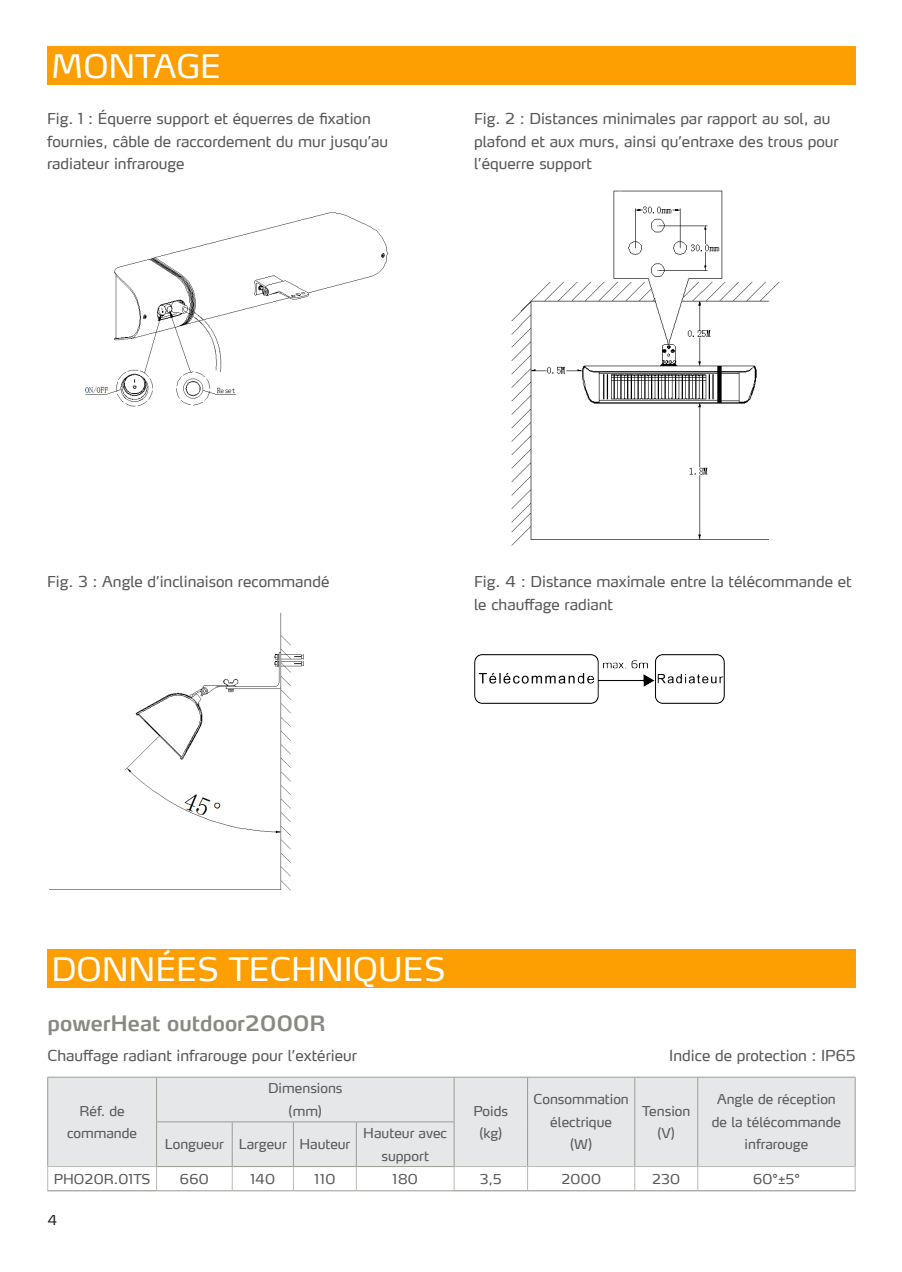
<style>
.page{position:relative;width:902px;height:1272px;background:#fff}
.page>*{position:absolute;margin:0;border:0;box-sizing:border-box;transform-origin:0 0}
.Überschrift{font:32.25px "Max LF";color:#fff}
.Unterüberschrift{font:600 21px "Max LF";color:#888a81}
.Fließtext{font:15px/22.5px "Max LF";color:#57585a}
.Tabellentext{font:13.5px/22.5px "Max LF";color:#57585a;text-align:center}
.t1{font:13.5px "Max LF";color:#231f20}
</style>
<div class="page">
<img style="left:85px;top:212px;width:303px;height:195px">
<div style="left:47px;top:47px;width:808px;height:38px;background:#fd9e02"></div>
<img style="left:511px;top:190px;width:269px;height:356px">
<img style="left:49px;top:612px;width:255px;height:279px">
<img style="left:474px;top:655px;width:251px;height:48px">
<div style="left:47px;top:949px;width:808px;height:38px;background:#fd9e02"></div>
<div style="left:48px;top:1077px;width:806px;height:89px;background:#e6e7e9"></div>
<hr style="left:47px;top:1076px;width:109px;height:1px;background:#9b9c94">
<hr style="left:47px;top:1077px;width:1px;height:44px;background:#9b9c94">
<hr style="left:156px;top:1076px;width:76px;height:1px;background:#9b9c94">
<hr style="left:156px;top:1077px;width:1px;height:44px;background:#9b9c94">
<hr style="left:232px;top:1076px;width:61px;height:1px;background:#9b9c94">
<hr style="left:293px;top:1076px;width:63px;height:1px;background:#9b9c94">
<hr style="left:356px;top:1076px;width:98px;height:1px;background:#9b9c94">
<hr style="left:454px;top:1076px;width:73px;height:1px;background:#9b9c94">
<hr style="left:453px;top:1077px;width:1px;height:44px;background:#9b9c94">
<hr style="left:527px;top:1076px;width:107px;height:1px;background:#9b9c94">
<hr style="left:527px;top:1077px;width:1px;height:44px;background:#9b9c94">
<hr style="left:634px;top:1076px;width:63px;height:1px;background:#9b9c94">
<hr style="left:634px;top:1077px;width:1px;height:44px;background:#9b9c94">
<hr style="left:697px;top:1076px;width:158px;height:1px;background:#9b9c94">
<hr style="left:697px;top:1077px;width:1px;height:44px;background:#9b9c94">
<hr style="left:854px;top:1077px;width:1px;height:44px;background:#9b9c94">
<hr style="left:47px;top:1121px;width:1px;height:45px;background:#9b9c94">
<hr style="left:156px;top:1121px;width:76px;height:1px;background:#9b9c94">
<hr style="left:156px;top:1122px;width:1px;height:44px;background:#9b9c94">
<hr style="left:232px;top:1121px;width:61px;height:1px;background:#9b9c94">
<hr style="left:232px;top:1122px;width:1px;height:44px;background:#9b9c94">
<hr style="left:293px;top:1121px;width:63px;height:1px;background:#9b9c94">
<hr style="left:293px;top:1122px;width:1px;height:44px;background:#9b9c94">
<hr style="left:356px;top:1121px;width:98px;height:1px;background:#9b9c94">
<hr style="left:356px;top:1122px;width:1px;height:44px;background:#9b9c94">
<hr style="left:453px;top:1122px;width:1px;height:44px;background:#9b9c94">
<hr style="left:527px;top:1121px;width:1px;height:45px;background:#9b9c94">
<hr style="left:634px;top:1121px;width:1px;height:45px;background:#9b9c94">
<hr style="left:697px;top:1121px;width:1px;height:45px;background:#9b9c94">
<hr style="left:854px;top:1121px;width:1px;height:45px;background:#9b9c94">
<hr style="left:156px;top:1190px;width:76px;height:1px;background:#9b9c94">
<hr style="left:232px;top:1190px;width:61px;height:1px;background:#9b9c94">
<hr style="left:293px;top:1190px;width:63px;height:1px;background:#9b9c94">
<hr style="left:356px;top:1190px;width:98px;height:1px;background:#9b9c94">
<svg style="left:47px;top:1166px;width:808px;height:24px"></svg>
<hr style="left:47px;top:1190px;width:109px;height:1px;background:#888a81">
<hr style="left:454px;top:1190px;width:73px;height:1px;background:#888a81">
<hr style="left:527px;top:1190px;width:107px;height:1px;background:#888a81">
<hr style="left:634px;top:1190px;width:63px;height:1px;background:#888a81">
<hr style="left:697px;top:1190px;width:158px;height:1px;background:#888a81">
<p class="Überschrift" style="left:51px;top:46px;width:171px">MONTAGE</p>
<p class="Fließtext" style="left:47px;top:107px;width:342px">Fig. 1 : Équerre support et équerres de fixation fournies, câble de raccordement du mur jusqu’au radiateur infrarouge</p>
<p class="Fließtext" style="left:474px;top:107px;width:366px">Fig. 2 : Distances minimales par rapport au sol, au plafond et aux murs, ainsi qu’entraxe des trous pour l’équerre support</p>
<p class="Fließtext" style="left:47px;top:570px;width:284px">Fig. 3 : Angle d’inclinaison recommandé</p>
<p class="Fließtext" style="left:474px;top:570px;width:379px">Fig. 4 : Distance maximale entre la télécommande et le chauffage radiant</p>
<p class="Überschrift" style="left:51px;top:948px;width:395px">DONNÉES TECHNIQUES</p>
<p class="Unterüberschrift" style="left:47px;top:1010px;width:279px">powerHeat outdoor2000R</p>
<p class="Fließtext" style="left:47px;top:1043px;width:311px">Chauffage radiant infrarouge pour l’extérieur</p>
<p class="Fließtext" style="left:669px;top:1043px;width:188px">Indice de protection : IP65</p>
<p class="Tabellentext" style="left:67px;top:1099px;width:72px">Réf. de commande</p>
<p class="Tabellentext" style="left:268px;top:1076px;width:76px">Dimensions</p>
<p class="Tabellentext" style="left:288px;top:1099px;width:35px">(mm)</p>
<p class="Tabellentext" style="left:473px;top:1099px;width:36px">Poids</p>
<p class="Tabellentext" style="left:479px;top:1121px;width:24px">(kg)</p>
<p class="Tabellentext" style="left:711px;top:1087px;width:131px">Angle de réception de la télécommande</p>
<p class="Tabellentext" style="left:533px;top:1087px;width:97px">Consommation électrique</p>
<p class="Tabellentext" style="left:570px;top:1132px;width:23px">(W)</p>
<p class="Tabellentext" style="left:642px;top:1099px;width:50px">Tension</p>
<p class="Tabellentext" style="left:657px;top:1121px;width:19px">(V)</p>
<p class="Tabellentext" style="left:363px;top:1121px;width:85px">Hauteur avec support</p>
<p class="Tabellentext" style="left:165px;top:1132px;width:60px">Longueur</p>
<p class="Tabellentext" style="left:239px;top:1132px;width:49px">Largeur</p>
<p class="Tabellentext" style="left:299px;top:1132px;width:52px">Hauteur</p>
<p class="Tabellentext" style="left:744px;top:1132px;width:65px">infrarouge</p>
<p class="Tabellentext" style="left:54px;top:1167px;width:98px">PHO20R.01TS</p>
<p class="Tabellentext" style="left:180px;top:1167px;width:30px">660</p>
<p class="Tabellentext" style="left:250px;top:1167px;width:26px">140</p>
<p class="Tabellentext" style="left:314px;top:1167px;width:23px">110</p>
<p class="Tabellentext" style="left:392px;top:1167px;width:27px">180</p>
<p class="Tabellentext" style="left:480px;top:1167px;width:23px">3,5</p>
<p class="Tabellentext" style="left:561px;top:1167px;width:41px">2000</p>
<p class="Tabellentext" style="left:652px;top:1167px;width:29px">230</p>
<p class="Tabellentext" style="left:753px;top:1167px;width:48px">60°±5°</p>
<p class="t1" style="left:47px;top:1211px;width:11px">4</p>
</div>
